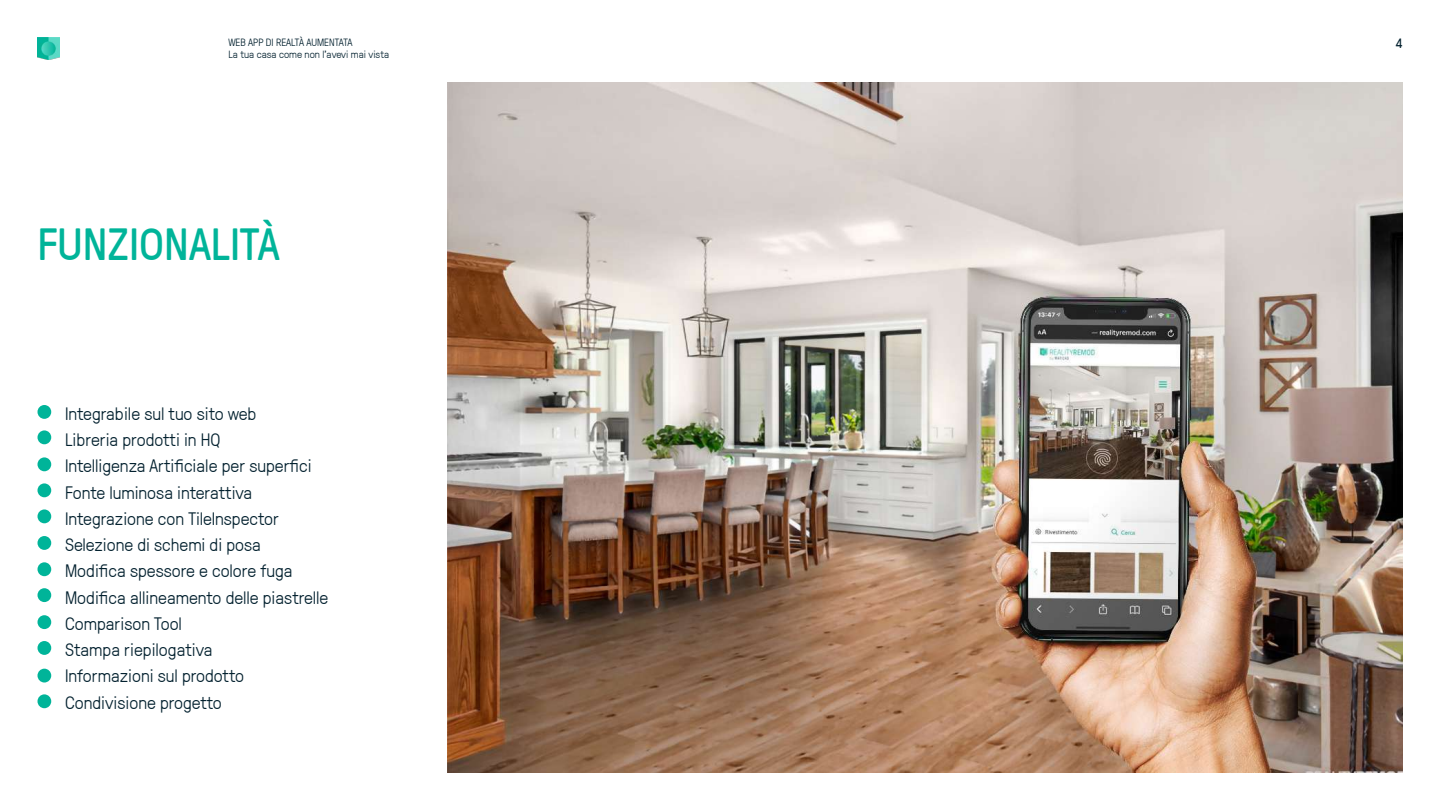
<style>
.page{position:relative;width:1440px;height:810px;background:#fff}
.page>*{position:absolute;margin:0;border:0;box-sizing:border-box;transform-origin:0 0}
.t1{font:45px "GT Pressura";color:#00b499}
.t2{font:300 18px/26.2px "GT Pressura";color:#03212f}
.t3{font:13.5px "GT Pressura";color:#03212f}
.t4{font:300 10.5px "GT Pressura";color:#03212f}
</style>
<div class="page">
<img style="left:447px;top:82px;width:956px;height:690px">
<img style="left:38px;top:38px;width:22px;height:22px">
<div style="left:38px;top:405px;width:13px;height:14px;background:#00b499;border-radius:50%"></div>
<div style="left:38px;top:562px;width:13px;height:14px;background:#00b499;border-radius:50%"></div>
<div style="left:38px;top:483px;width:13px;height:14px;background:#00b499;border-radius:50%"></div>
<div style="left:38px;top:641px;width:13px;height:14px;background:#00b499;border-radius:50%"></div>
<div style="left:38px;top:430px;width:13px;height:14px;background:#00b499;border-radius:50%"></div>
<div style="left:38px;top:588px;width:13px;height:14px;background:#00b499;border-radius:50%"></div>
<div style="left:38px;top:509px;width:13px;height:14px;background:#00b499;border-radius:50%"></div>
<div style="left:38px;top:457px;width:13px;height:14px;background:#00b499;border-radius:50%"></div>
<div style="left:38px;top:615px;width:13px;height:14px;background:#00b499;border-radius:50%"></div>
<div style="left:38px;top:536px;width:13px;height:14px;background:#00b499;border-radius:50%"></div>
<div style="left:38px;top:669px;width:13px;height:14px;background:#00b499;border-radius:50%"></div>
<div style="left:38px;top:694px;width:13px;height:14px;background:#00b499;border-radius:50%"></div>
<p class="t4" style="left:228px;top:35px;width:126px">WEB APP DI REALTÀ AUMENTATA</p>
<p class="t3" style="left:1396px;top:34px;width:8px">4</p>
<p class="t4" style="left:228px;top:47px;width:162px">La tua casa come non l’avevi mai vista</p>
<h1 class="t1" style="left:38px;top:212px;width:244px">FUNZIONALITÀ</h1>
<p class="t2" style="left:65px;top:399px;width:265px">Integrabile sul tuo sito web<br>Libreria prodotti in HQ<br>Intelligenza Artificiale per superfici<br>Fonte luminosa interattiva<br>Integrazione con TileInspector<br>Selezione di schemi di posa<br>Modifica spessore e colore fuga<br>Modifica allineamento delle piastrelle<br>Comparison Tool<br>Stampa riepilogativa<br>Informazioni sul prodotto<br>Condivisione progetto</p>
</div>
